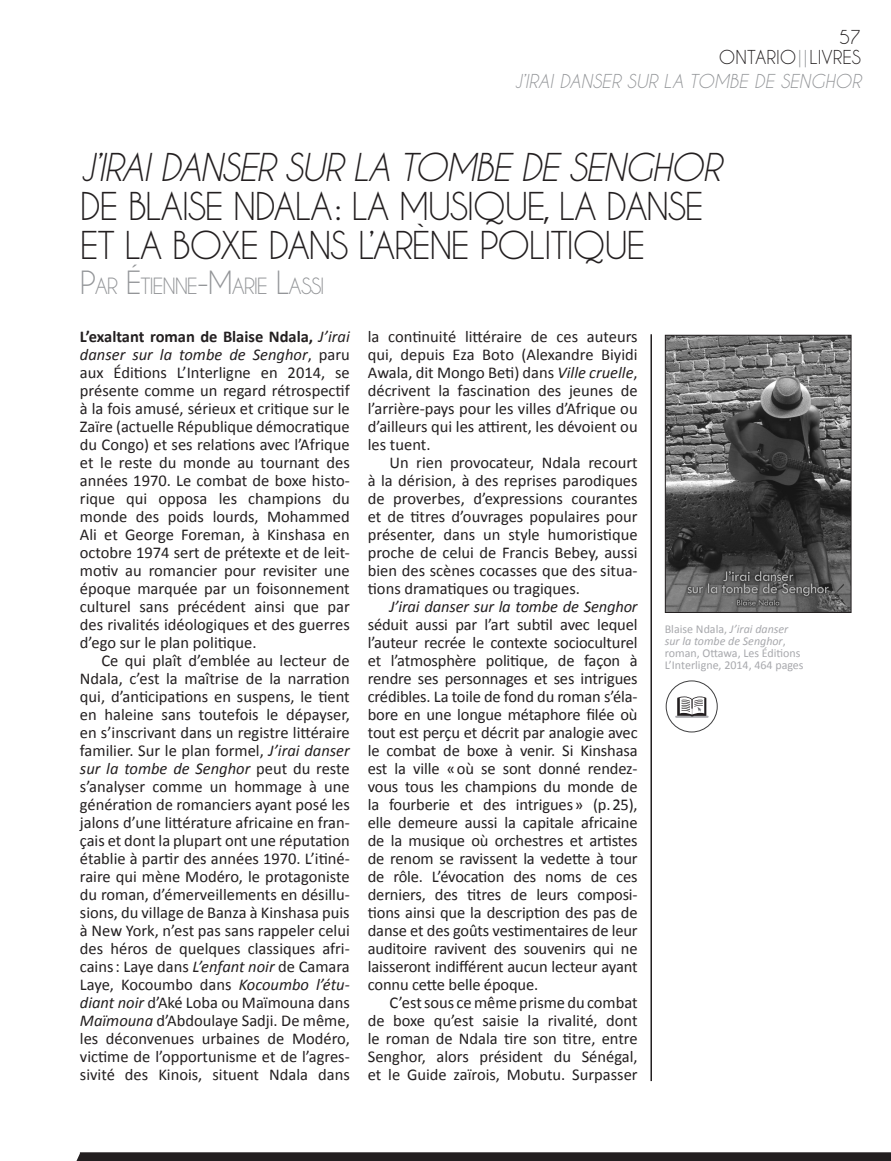
<style>
.page{position:relative;width:891px;height:1161px;background:#fff}
.page>*{position:absolute;margin:0;border:0;box-sizing:border-box;transform-origin:0 0}
.Titre_article{font:36px "Caviar Dreams";letter-spacing:-.04em;color:#231f20}
.Titre_article-2{font:italic 36px "Caviar Dreams";letter-spacing:-.04em;color:#231f20}
.Nom_collaborateur{font:21px "Caviar Dreams";letter-spacing:-.055em;color:#939598}
.t1{font:italic 18px "Caviar Dreams";color:#939598}
.t2{font:18px "Caviar Dreams";color:#231f20}
.Corps_du_texte{font:16.5px/18px "Calibri";color:#231f20;text-align:justify}
.Corps_du_texte_1er{font:16.5px/18px "Calibri";color:#231f20;text-align:justify}
.crédit_photo{font:12px/12px "Calibri";color:#a8a9ad}
.s1{color:#939598}
.s2{font-size:30px}
.s3{font-weight:700}
.s4{font-style:italic}
</style>
<div class="page">
<svg style="left:76px;top:1152px;width:815px;height:9px;background:#2a2728"></svg>
<hr style="left:650px;top:334px;width:2px;height:747px;background:#231f20">
<img style="left:667px;top:337px;width:182px;height:274px">
<div style="left:665px;top:335px;width:186px;height:278px;border:1px solid #231f20"></div>
<div style="left:666px;top:681px;width:52px;height:51px;border:1px solid #3e3e3f;border-radius:50%"></div>
<svg style="left:675px;top:697px;width:34px;height:21px"></svg>
<p class="t2" style="left:839px;top:26px;width:23px">57</p>
<p class="t2" style="left:719px;top:47px;width:144px">ONTARIO<span class="s1">| |</span> LIVRES</p>
<p class="t1" style="left:514px;top:71px;width:348px">J’IRAI DANSER SUR LA TOMBE DE SENGHOR</p>
<p class="Titre_article-2" style="left:80px;top:147px;width:643px">J’IRAI DANSER SUR LA TOMBE DE SENGHOR</p>
<p class="Titre_article" style="left:80px;top:185px;width:625px">DE BLAISE NDALA: LA MUSIQUE, LA DANSE</p>
<p class="Titre_article" style="left:80px;top:224px;width:567px">ET LA BOXE DANS L’ARÈNE POLITIQUE</p>
<p class="Nom_collaborateur" style="left:80px;top:274px;width:246px"><span class="s2">P</span>AR <span class="s2">É</span>TIENNE<span class="s2">-M</span>ARIE <span class="s2">L</span>ASSI</p>
<p class="Corps_du_texte_1er" style="left:80px;top:327px;width:271px"><span class="s3">L’exaltant roman de Blaise Ndala,</span> <span class="s4">J’irai danser sur la tombe de Senghor</span>, paru aux Éditions L’Interligne en 2014, se présente comme un regard rétrospectif à la fois amusé, sérieux et critique sur le Zaïre (actuelle République démocratique du Congo) et ses relations avec l’Afrique et le reste du monde au tournant des années 1970. Le combat de boxe histo&shy;rique qui opposa les champions du monde des poids lourds, Mohammed Ali et George Foreman, à Kinshasa en octobre 1974 sert de prétexte et de leit&shy;motiv au romancier pour revisiter une époque marquée par un foisonnement culturel sans précédent ainsi que par des rivalités idéologiques et des guerres d’ego sur le plan politique.</p>
<p class="Corps_du_texte" style="left:80px;top:651px;width:271px;text-indent:22px">Ce qui plaît d’emblée au lecteur de Ndala, c’est la maîtrise de la narration qui, d’anticipations en suspens, le tient en haleine sans toutefois le dépayser, en s’inscrivant dans un registre littéraire familier. Sur le plan formel, <span class="s4">J’irai danser sur la tombe de Senghor</span> peut du reste s’analyser comme un hommage à une génération de romanciers ayant posé les jalons d’une littérature africaine en fran&shy;çais et dont la plupart ont une réputation établie à partir des années 1970. L’itiné&shy;raire qui mène Modéro, le protagoniste du roman, d’émerveillements en désillu&shy;sions, du village de Banza à Kinshasa puis à New York, n’est pas sans rappeler celui des héros de quelques classiques afri&shy;cains: Laye dans <span class="s4">L’enfant noir</span> de Camara Laye, Kocoumbo dans <span class="s4">Kocoumbo l’étu&shy;diant noir</span> d’Aké Loba ou Maïmouna dans <span class="s4">Maïmouna</span> d’Abdoulaye Sadji. De même, les déconvenues urbaines de Modéro, victime de l’opportunisme et de l’agres&shy;sivité des Kinois, situent Ndala dans</p>
<p class="Corps_du_texte" style="left:368px;top:327px;width:271px">la continuité littéraire de ces auteurs qui, depuis Eza Boto (Alexandre Biyidi Awala, dit Mongo Beti) dans <span class="s4">Ville cruelle</span>, décrivent la fascination des jeunes de l’arrière-pays pour les villes d’Afrique ou d’ailleurs qui les attirent, les dévoient ou les tuent.</p>
<p class="Corps_du_texte" style="left:368px;top:453px;width:271px;text-indent:22px">Un rien provocateur, Ndala recourt à la dérision, à des reprises parodiques de proverbes, d’expressions courantes et de titres d’ouvrages populaires pour présenter, dans un style humoristique proche de celui de Francis Bebey, aussi bien des scènes cocasses que des situa&shy;tions dramatiques ou tragiques.</p>
<p class="Corps_du_texte" style="left:368px;top:597px;width:271px;text-indent:22px"><span class="s4">J’irai danser sur la tombe de Senghor </span>séduit aussi par l’art subtil avec lequel l’auteur recrée le contexte socioculturel et l’atmosphère politique, de façon à rendre ses personnages et ses intrigues crédibles. La toile de fond du roman s’éla&shy;bore en une longue métaphore filée où tout est perçu et décrit par analogie avec le combat de boxe à venir. Si Kinshasa est la ville «où se sont donné rendez&shy;vous tous les champions du monde de la fourberie et des intrigues» (p.25), elle demeure aussi la capitale africaine de la musique où orchestres et artistes de renom se ravissent la vedette à tour de rôle. L’évocation des noms de ces derniers, des titres de leurs composi&shy;tions ainsi que la description des pas de danse et des goûts vestimentaires de leur auditoire ravivent des souvenirs qui ne laisseront indifférent aucun lecteur ayant connu cette belle époque.</p>
<p class="Corps_du_texte" style="left:368px;top:993px;width:271px;text-indent:22px">C’est sous ce même prisme du combat de boxe qu’est saisie la rivalité, dont le roman de Ndala tire son titre, entre Senghor, alors président du Sénégal, et le Guide zaïrois, Mobutu. Surpasser</p>
<p class="crédit_photo" style="left:665px;top:622px;width:140px">Blaise Ndala, <span class="s4">J’irai danser sur la tombe de Senghor</span>, roman, Ottawa, Les Éditions<br>L’Interligne, 2014, 464 pages</p>
</div>
